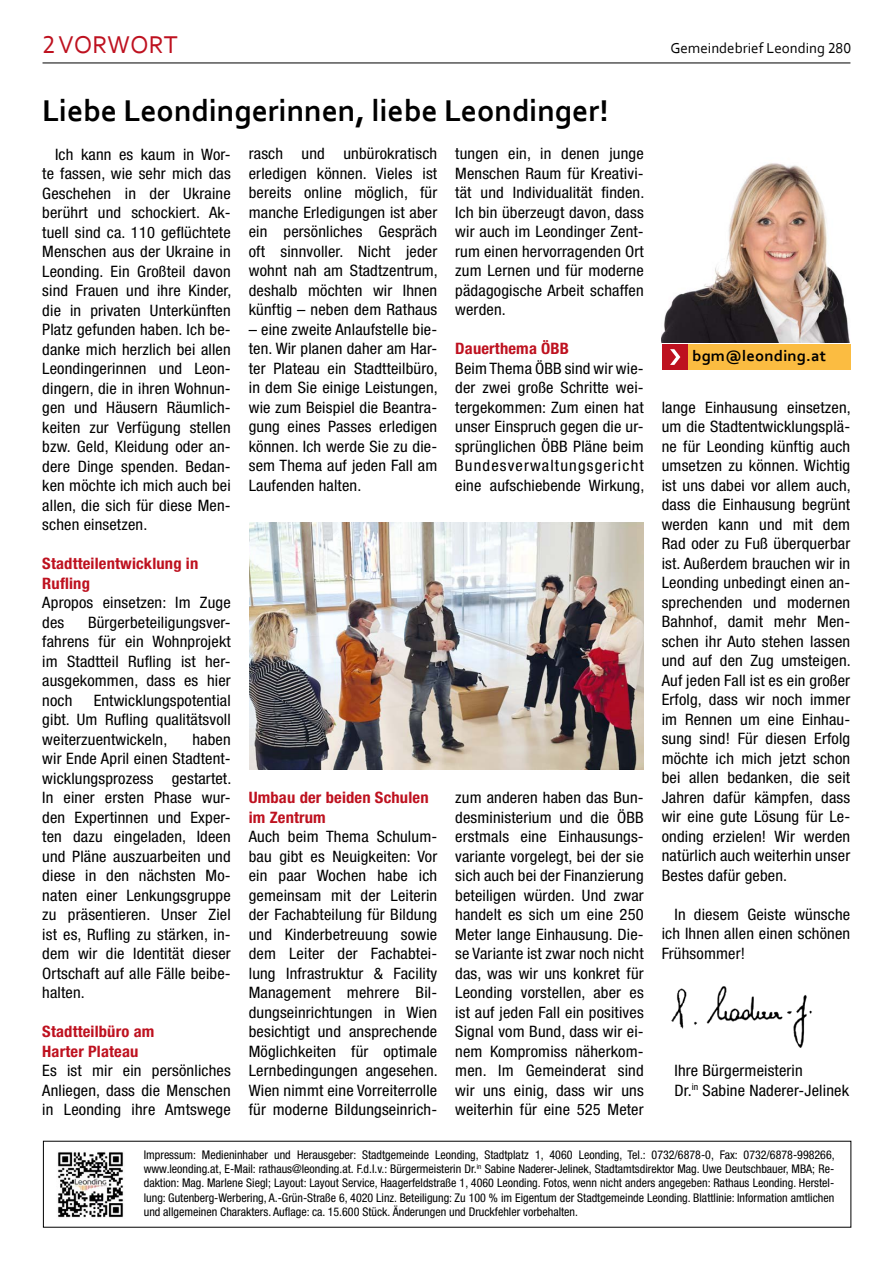
<style>
.page{position:relative;width:893px;height:1263px;background:#fff}
.page>*{position:absolute;margin:0;border:0;box-sizing:border-box;transform-origin:0 0}
.t1{font:700 31.5px "Corbel";color:#000}
.t2{font:25.5px "Corbel";color:#be111f}
.t3{font:condensed 15.75px/19.5px "Helvetica Neue";letter-spacing:.01em;color:#000;text-align:justify;scale:1.05 1}
.t4{font:700 condensed 15.75px/19.5px "Helvetica Neue";letter-spacing:.01em;color:#be111f;scale:1.05 1}
.t5{font:700 15.75px "Corbel";letter-spacing:.01em;color:#000;scale:1.05 1}
.t6{font:15px "Corbel";color:#000}
.t7{font:condensed 12px/14.4px "Helvetica Neue";color:#000;text-align:justify}
</style>
<div class="page">
<img style="left:249px;top:522px;width:395px;height:247px">
<img style="left:671px;top:986px;width:141px;height:62px">
<hr style="left:43px;top:63px;width:807px;height:1px;background:#000">
<div style="left:687px;top:344px;width:163px;height:25px;background:#fbbc41"></div>
<div style="left:662px;top:344px;width:25px;height:25px;background:#be111f"></div>
<svg style="left:670px;top:349px;width:10px;height:16px"></svg>
<img style="left:57px;top:1151px;width:67px;height:67px">
<img style="left:662px;top:163px;width:188px;height:180px">
<h2 class="t2" style="left:43px;top:29px;width:137px">2 VORWORT</h2>
<p class="t6" style="left:670px;top:39px;width:182px">Gemeindebrief Leonding 280</p>
<h1 class="t1" style="left:42px;top:91px;width:568px">Liebe Leondingerinnen, liebe Leondinger!</h1>
<p class="t3" style="left:42px;top:144px;width:182px;text-indent:13px">Ich kann es kaum in Wor&shy;te fassen, wie sehr mich das Geschehen in der Ukraine berührt und schockiert. Ak&shy;tuell sind ca. 110 geflüchtete Menschen aus der Ukraine in Leonding. Ein Großteil davon sind Frauen und ihre Kinder, die in privaten Unterkünften Platz gefunden haben. Ich be&shy;danke mich herzlich bei allen Leondingerinnen und Leon&shy;dingern, die in ihren Wohnun&shy;gen und Häusern Räumlich&shy;keiten zur Verfügung stellen bzw. Geld, Kleidung oder an&shy;dere Dinge spenden. Bedan&shy;ken möchte ich mich auch bei allen, die sich für diese Men&shy;schen einsetzen.</p>
<p class="t4" style="left:42px;top:553px;width:150px">Stadtteilentwicklung in<br>Rufling</p>
<p class="t3" style="left:42px;top:593px;width:181px">Apropos einsetzen: Im Zuge des</p>
<p class="t3" style="left:42px;top:612px;width:181px;text-indent:46px">Bürgerbeteiligungsver&shy;fahrens für ein Wohnprojekt im Stadtteil Rufling ist her&shy;ausgekommen, dass es hier noch</p>
<p class="t3" style="left:42px;top:690px;width:181px;text-indent:51px">Entwicklungspotential gibt. Um Rufling qualitätsvoll weiterzuentwickeln,</p>
<p class="t3" style="left:42px;top:729px;width:182px;text-indent:150px">haben wir Ende April einen Stadtent&shy;wicklungsprozess gestartet.<br>In einer ersten Phase wur&shy;den Expertinnen und Exper&shy;ten dazu eingeladen, Ideen und Pläne auszuarbeiten und diese in den nächsten Mo&shy;naten einer Lenkungsgruppe zu präsentieren. Unser Ziel ist es, Rufling zu stärken, in&shy;dem wir die Identität dieser Ortschaft auf alle Fälle beibe&shy;halten.</p>
<p class="t4" style="left:42px;top:1021px;width:108px">Stadtteilbüro am<br>Harter Plateau</p>
<p class="t3" style="left:42px;top:1061px;width:181px">Es ist mir ein persönliches Anliegen, dass die Menschen in Leonding ihre Amtswege</p>
<p class="t3" style="left:249px;top:144px;width:182px">rasch und unbürokratisch erledigen können. Vieles ist bereits online möglich, für manche Erledigungen ist aber ein persönliches Gespräch oft sinnvoller. Nicht jeder wohnt nah am Stadtzentrum, deshalb möchten wir Ihnen künftig – neben dem Rathaus</p>
<p class="t3" style="left:249px;top:320px;width:182px">– eine zweite Anlaufstelle bie&shy;ten. Wir planen daher am Har&shy;ter Plateau ein Stadtteilbüro, in dem Sie einige Leistungen, wie zum Beispiel die Beantra&shy;gung eines Passes erledigen können. Ich werde Sie zu die&shy;sem Thema auf jeden Fall am Laufenden halten.</p>
<p class="t4" style="left:249px;top:787px;width:173px">Umbau der beiden Schulen im Zentrum</p>
<p class="t3" style="left:249px;top:827px;width:182px">Auch beim Thema Schulum&shy;bau gibt es Neuigkeiten: Vor ein paar Wochen habe ich gemeinsam mit der Leiterin der Fachabteilung für Bildung und Kinderbetreuung sowie dem Leiter der Fachabtei&shy;lung Infrastruktur &amp; Facility Management mehrere Bil&shy;dungseinrichtungen in Wien besichtigt und ansprechende Möglichkeiten für optimale Lernbedingungen angesehen.<br>Wien nimmt eine Vorreiterrolle für moderne Bildungseinrich-</p>
<p class="t3" style="left:455px;top:144px;width:182px">tungen ein, in denen junge Menschen Raum für Kreativi&shy;tät und Individualität finden.<br>Ich bin überzeugt davon, dass wir auch im Leondinger Zent&shy;rum einen hervorragenden Ort zum Lernen und für moderne pädagogische Arbeit schaffen werden.</p>
<p class="t4" style="left:455px;top:339px;width:110px">Dauerthema ÖBB</p>
<p class="t3" style="left:455px;top:358px;width:182px">Beim Thema ÖBB sind wir wie&shy;der zwei große Schritte wei&shy;tergekommen: Zum einen hat unser Einspruch gegen die ur&shy;sprünglichen ÖBB Pläne beim Bundesverwaltungsgericht eine aufschiebende Wirkung,</p>
<p class="t3" style="left:455px;top:787px;width:181px">zum anderen haben das Bun&shy;desministerium und die ÖBB erstmals eine Einhausungs&shy;variante vorgelegt, bei der sie sich auch bei der Finanzierung beteiligen würden. Und zwar handelt es sich um eine 250<br>Meter lange Einhausung. Die&shy;se Variante ist zwar noch nicht das, was wir uns konkret für Leonding vorstellen, aber es ist auf jeden Fall ein positives Signal vom Bund, dass wir ei&shy;nem Kompromiss näherkom&shy;men. Im Gemeinderat sind wir uns einig, dass wir uns weiterhin für eine 525 Meter</p>
<p class="t5" style="left:692px;top:346px;width:129px">bgm@leonding.at</p>
<p class="t3" style="left:662px;top:397px;width:182px">lange Einhausung einsetzen, um die Stadtentwicklungsplä&shy;ne für Leonding künftig auch umsetzen zu können. Wichtig ist uns dabei vor allem auch, dass die Einhausung begrünt werden kann und mit dem Rad oder zu Fuß überquerbar ist. Außerdem brauchen wir in Leonding unbedingt einen an&shy;sprechenden und modernen Bahnhof, damit mehr Men&shy;schen ihr Auto stehen lassen und auf den Zug umsteigen.<br>Auf jeden Fall ist es ein großer Erfolg, dass wir noch immer im Rennen um eine Einhau&shy;sung sind! Für diesen Erfolg möchte ich mich jetzt schon bei allen bedanken, die seit Jahren dafür kämpfen, dass wir eine gute Lösung für Le&shy;onding erzielen! Wir werden natürlich auch weiterhin unser Bestes dafür geben.</p>
<p class="t3" style="left:662px;top:904px;width:181px;text-indent:13px">In diesem Geiste wünsche ich Ihnen allen einen schönen Frühsommer!</p>
<p class="t3" style="left:674px;top:1060px;width:168px">Ihre Bürgermeisterin<br>Dr.<sup>in</sup> Sabine Naderer-Jelinek</p>
<p class="t7" style="left:144px;top:1147px;width:692px">Impressum: Medieninhaber und Herausgeber: Stadtgemeinde Leonding, Stadtplatz 1, 4060 Leonding, Tel.: 0732/6878-0, Fax: 0732/6878-998266, www.leonding.at, E-Mail: rathaus@leonding.at. F.d.I.v.: Bürgermeisterin Dr.<sup>in</sup> Sabine Naderer-Jelinek, Stadtamtsdirektor Mag. Uwe Deutschbauer, MBA; Re&shy;daktion: Mag. Marlene Siegl; Layout: Layout Service, Haagerfeldstraße 1, 4060 Leonding. Fotos, wenn nicht anders angegeben: Rathaus Leonding. Herstel&shy;lung: Gutenberg-Werbering, A.-Grün-Straße 6, 4020 Linz. Beteiligung: Zu 100 % im Eigentum der Stadtgemeinde Leonding. Blattlinie: Information amtlichen und allgemeinen Charakters. Auflage: ca. 15.600 Stück. Änderungen und Druckfehler vorbehalten.</p>
</div>
